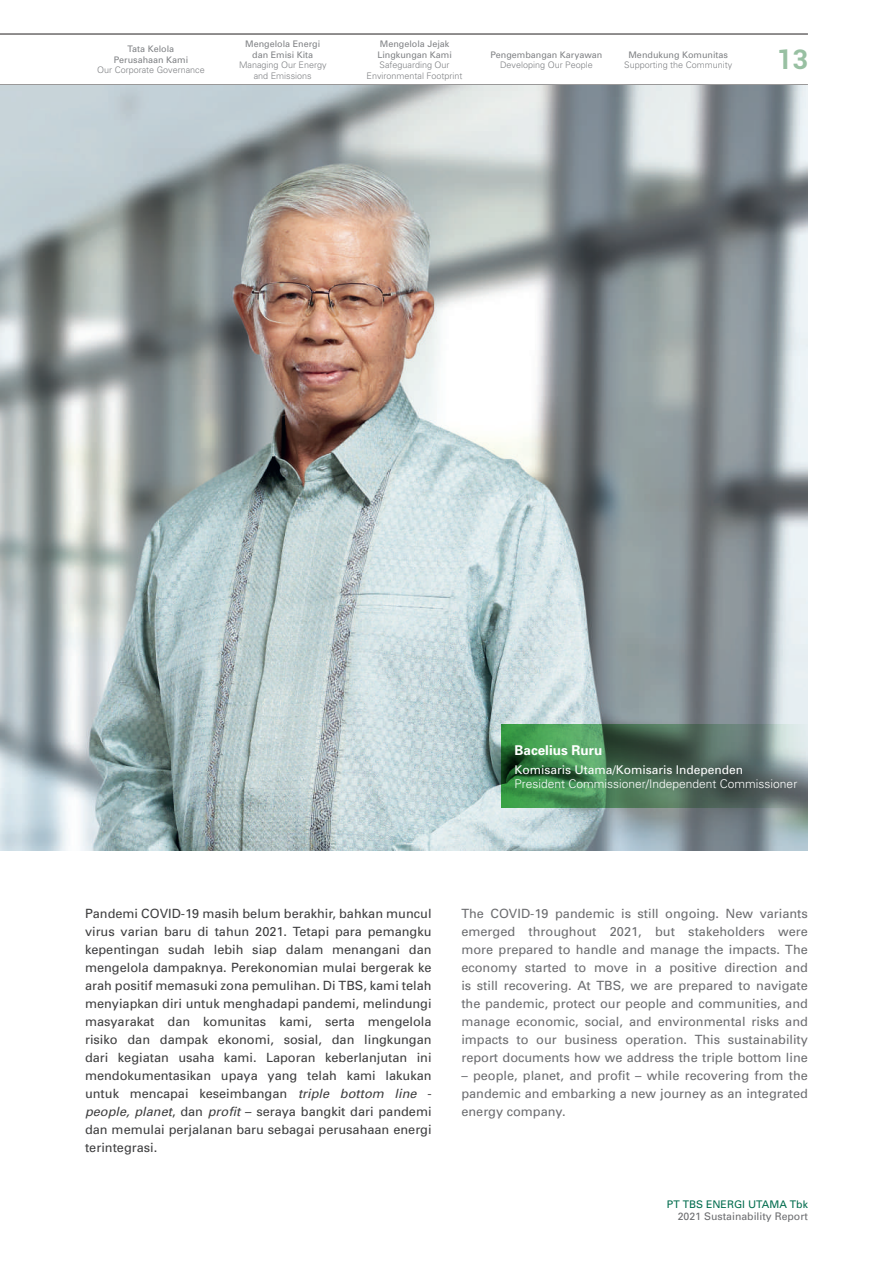
<style>
.page{position:relative;width:893px;height:1263px;background:#fff}
.page>*{position:absolute;margin:0;border:0;box-sizing:border-box;transform-origin:0 0}
.t1{font:700 27px "Roboto";color:#98c0a2}
.t2{font:700 13.5px "Univers";color:#fff}
.t3{font:12.75px/18px "Univers";color:#3e3e3f;text-align:justify}
.t4{font:12.75px/18px "Univers";color:#6c6d70;text-align:justify}
.t5{font:300 12px "Univers";color:#fff}
.t6{font:12px "Univers";color:#fff}
.t7{font:10.5px "Univers";color:#6c6d70}
.t8{font:10.5px "Univers";color:#016c4d}
.t9{font:300 9px/10.5px "Univers";color:#808285;text-align:center}
.t10{font:9px/10.5px "Univers";color:#808285;text-align:center}
.s1{font-style:italic}
</style>
<div class="page">
<hr style="left:0;top:34px;width:808px;height:1px;background:#231f20">
<img style="left:0;top:85px;width:808px;height:765px">
<svg style="left:502px;top:724px;width:306px;height:84px;background:#517b5d"></svg>
<p class="t10" style="left:114px;top:44px;width:76px">Tata Kelola<br>Perusahaan Kami</p>
<p class="t9" style="left:97px;top:65px;width:109px">Our Corporate Governance</p>
<p class="t10" style="left:245px;top:39px;width:77px">Mengelola Energi dan Emisi Kita</p>
<p class="t9" style="left:239px;top:60px;width:89px">Managing Our Energy and Emissions</p>
<p class="t10" style="left:377px;top:39px;width:76px;text-align:left">Mengelola Jejak<br>Lingkungan Kami</p>
<p class="t9" style="left:367px;top:60px;width:98px">Safeguarding Our<br>Environmental Footprint</p>
<p class="t10" style="left:490px;top:49px;width:114px">Pengembangan Karyawan</p>
<p class="t9" style="left:500px;top:60px;width:94px">Developing Our People</p>
<p class="t10" style="left:628px;top:49px;width:101px">Mendukung Komunitas</p>
<p class="t9" style="left:624px;top:60px;width:110px">Supporting the Community</p>
<h1 class="t1" style="left:777px;top:41px;width:32px">13</h1>
<p class="t2" style="left:514px;top:742px;width:89px">Bacelius Ruru</p>
<p class="t6" style="left:514px;top:762px;width:230px">Komisaris Utama/Komisaris Independen</p>
<p class="t5" style="left:514px;top:776px;width:284px">President Commissioner/Independent Commissioner</p>
<p class="t3" style="left:85px;top:905px;width:348px">Pandemi COVID-19 masih belum berakhir, bahkan muncul virus varian baru di tahun 2021. Tetapi para pemangku kepentingan sudah lebih siap dalam menangani dan mengelola dampaknya. Perekonomian mulai bergerak ke arah positif memasuki zona pemulihan. Di TBS, kami telah menyiapkan diri untuk menghadapi pandemi, melindungi masyarakat dan komunitas kami, serta mengelola risiko dan dampak ekonomi, sosial, dan lingkungan dari kegiatan usaha kami. Laporan keberlanjutan ini mendokumentasikan upaya yang telah kami lakukan untuk mencapai keseimbangan <span class="s1">triple bottom line</span> - <span class="s1">people, planet</span>, dan <span class="s1">profit</span> – seraya bangkit dari pandemi dan memulai perjalanan baru sebagai perusahaan energi terintegrasi.</p>
<p class="t4" style="left:461px;top:905px;width:348px">The COVID-19 pandemic is still ongoing. New variants emerged throughout 2021, but stakeholders were more prepared to handle and manage the impacts. The economy started to move in a positive direction and is still recovering. At TBS, we are prepared to navigate the pandemic, protect our people and communities, and manage economic, social, and environmental risks and impacts to our business operation. This sustainability report documents how we address the triple bottom line</p>
<p class="t4" style="left:461px;top:1067px;width:348px">– people, planet, and profit – while recovering from the pandemic and embarking a new journey as an integrated energy company.</p>
<p class="t8" style="left:667px;top:1198px;width:142px">PT TBS ENERGI UTAMA Tbk</p>
<p class="t7" style="left:678px;top:1210px;width:132px">2021 Sustainability Report</p>
</div>
